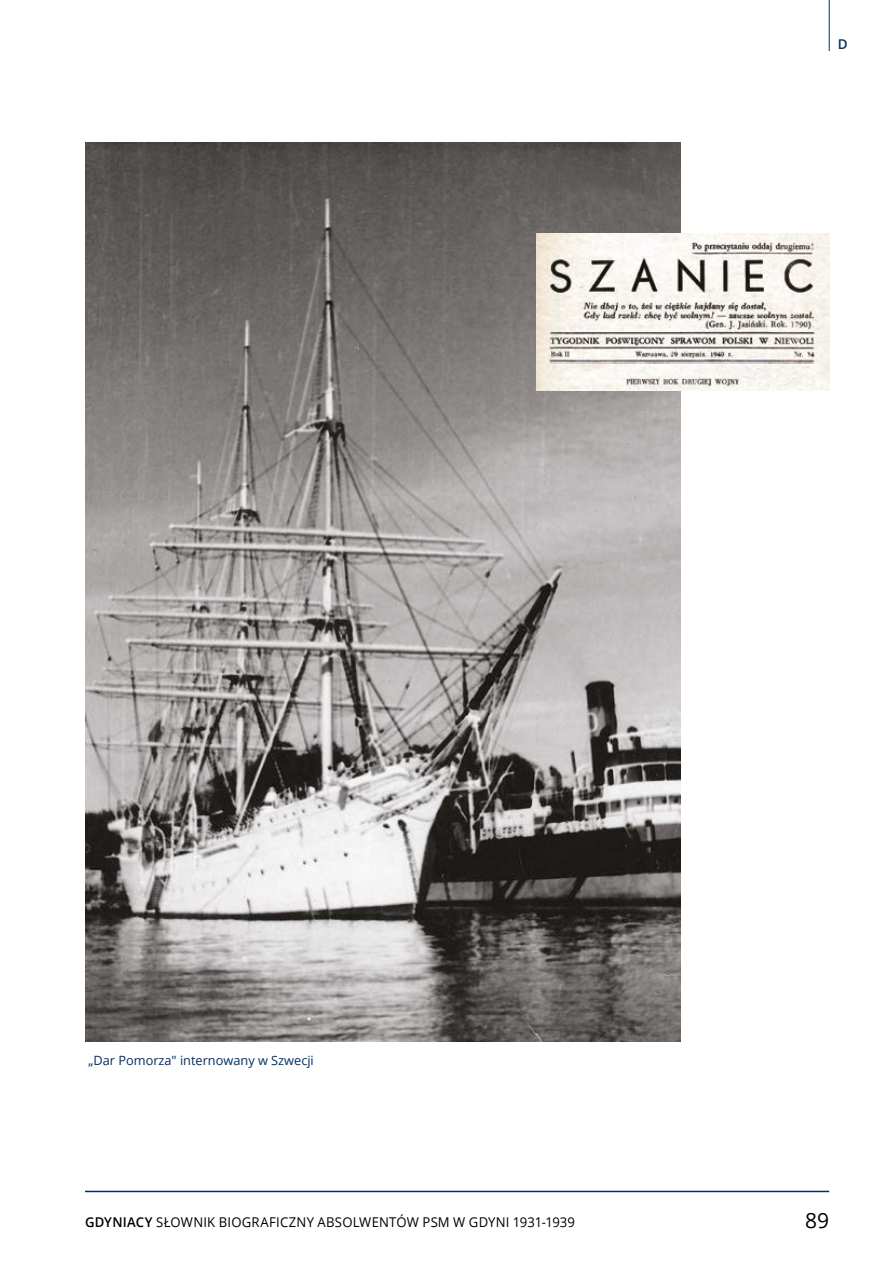
<style>
.page{position:relative;width:893px;height:1263px;background:#fff}
.page>*{position:absolute;margin:0;border:0;box-sizing:border-box;transform-origin:0 0}
.t1{font:21px "Open Sans";color:#000}
.t2{font:13.5px "Open Sans";letter-spacing:.015em;color:#000}
.t3{font:600 13.5px "Open Sans";color:#003063}
.t4{font:12.75px "Open Sans";color:#003063}
.s1{font-weight:600}
</style>
<div class="page">
<hr style="left:85px;top:1191px;width:744px;height:1px;background:#003063">
<hr style="left:829px;top:0;width:1px;height:51px;background:#003063">
<img style="left:85px;top:142px;width:595px;height:900px">
<img style="left:537px;top:234px;width:292px;height:156px">
<p class="t3" style="left:838px;top:34px;width:11px">D</p>
<p class="t4" style="left:88px;top:1052px;width:227px">„Dar Pomorza" internowany w Szwecji</p>
<p class="t2" style="left:85px;top:1212px;width:491px"><span class="s1">GDYNIACY</span> SŁOWNIK BIOGRAFICZNY ABSOLWENTÓW PSM W GDYNI 1931-1939</p>
<h1 class="t1" style="left:805px;top:1206px;width:25px">89</h1>
</div>
